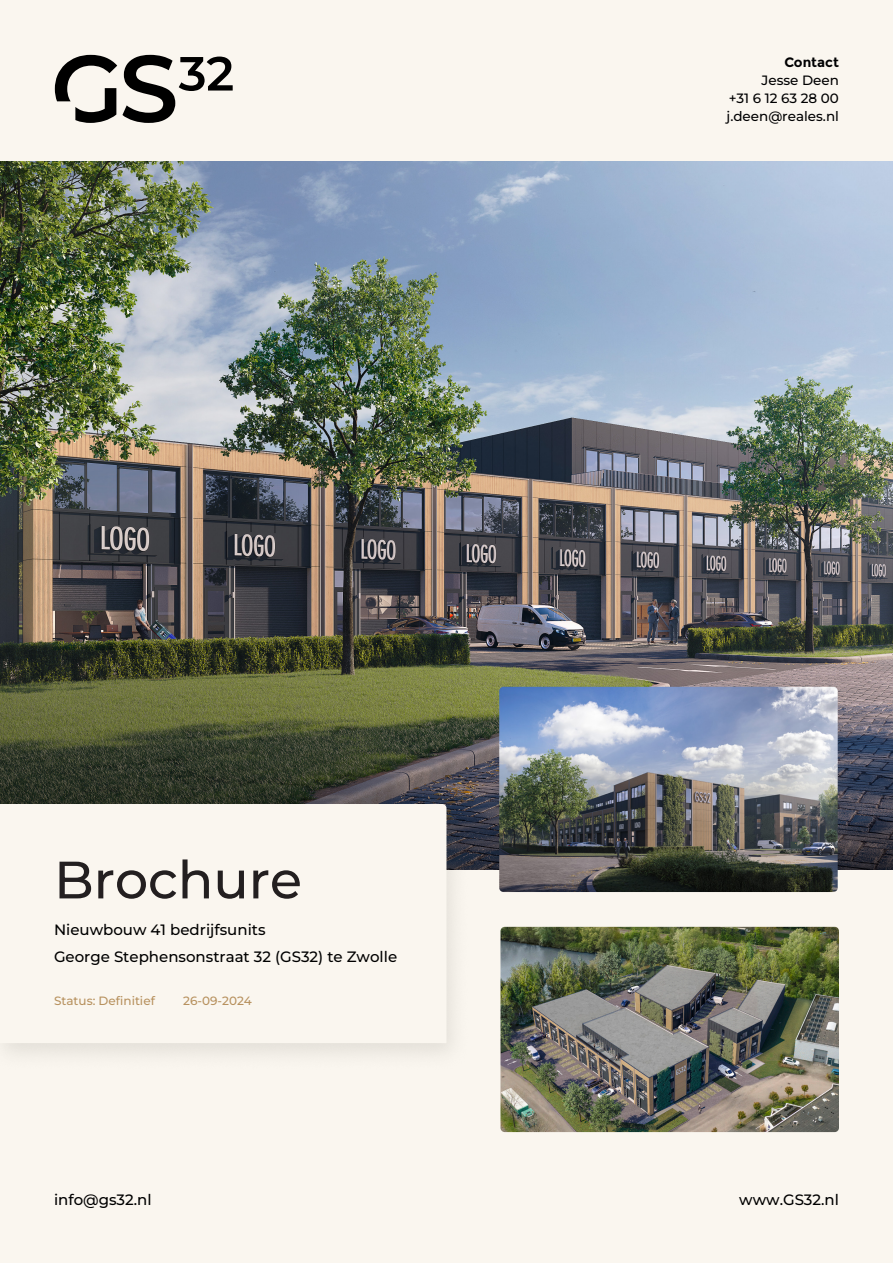
<style>
.page{position:relative;width:893px;height:1263px;background:#faf6ef}
.page>*{position:absolute;margin:0;border:0;box-sizing:border-box;transform-origin:0 0}
.t1{font:100 52.5px "Montserrat";letter-spacing:-.005em;color:#231f20}
.t2{font:100 15px "Montserrat";color:#000}
.t3{font:100 13.5px "Montserrat";color:#000001}
.t4{font:700 13.5px "Montserrat";color:#000001}
.t5{font:100 12px "Montserrat";color:#b7915e}
</style>
<div class="page">
<img style="left:0;top:162px;width:893px;height:708px">
<svg style="left:55px;top:55px;width:178px;height:68px"></svg>
<div style="left:0;top:793px;width:470px;height:278px;background:#5d5a51;opacity:.15"></div>
<svg style="left:0;top:804px;width:446px;height:239px"></svg>
<img style="left:499px;top:687px;width:339px;height:205px">
<img style="left:500px;top:927px;width:339px;height:205px">
<p class="t1" style="left:54px;top:845px;width:249px">Brochure</p>
<p class="t2" style="left:54px;top:919px;width:213px">Nieuwbouw 41 bedrijfsunits</p>
<p class="t2" style="left:54px;top:946px;width:345px">George Stephensonstraat 32 (GS32) te Zwolle</p>
<p class="t5" style="left:54px;top:992px;width:102px">Status: Definitief</p>
<p class="t5" style="left:183px;top:992px;width:70px">26-09-2024</p>
<p class="t2" style="left:54px;top:1190px;width:99px">info@gs32.nl</p>
<p class="t4" style="left:784px;top:54px;width:56px">Contact</p>
<p class="t3" style="left:761px;top:71px;width:79px">Jesse Deen</p>
<p class="t3" style="left:729px;top:89px;width:112px">+31 6 12 63 28 00</p>
<p class="t3" style="left:726px;top:107px;width:114px">j.deen@reales.nl</p>
<p class="t2" style="left:739px;top:1190px;width:101px">www.GS32.nl</p>
</div>
